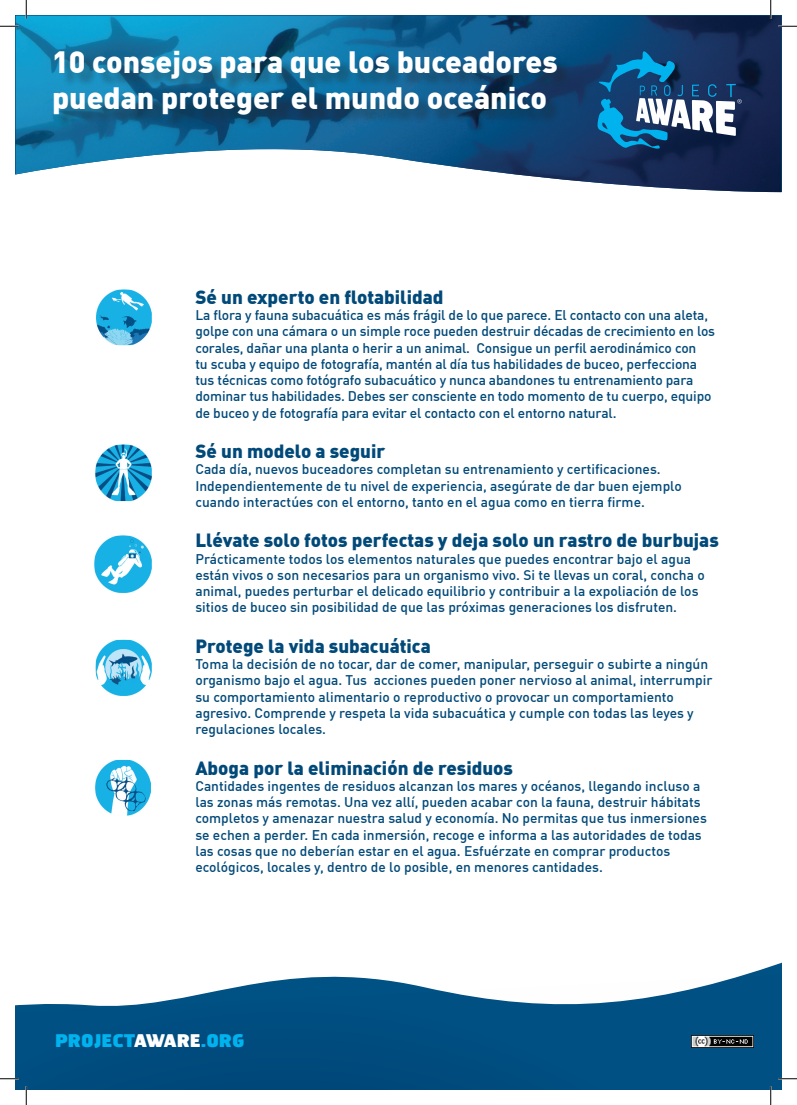
<style>
.page{position:relative;width:797px;height:1105px;background:#fff}
.page>*{position:absolute;margin:0;border:0;box-sizing:border-box;transform-origin:0 0}
.t1{font:900 30.12px/36.2px "DIN Offc";color:#fff}
.t2{font:900 18.75px "DIN Offc";color:#004979}
.t3{font:900 17.5px "Hermes FB";color:#00b3ee}
.t4{font:500 13.75px/16.2px "DIN Offc";color:#004979}
.s1{color:#fff}
</style>
<div class="page">
<img style="left:16px;top:16px;width:765px;height:176px">
<svg style="left:16px;top:966px;width:765px;height:123px"></svg>
<svg style="left:597px;top:51px;width:144px;height:98px;background:#34638b"></svg>
<img style="left:96px;top:289px;width:56px;height:56px">
<img style="left:95px;top:444px;width:57px;height:57px">
<img style="left:94px;top:535px;width:58px;height:58px">
<img style="left:96px;top:640px;width:56px;height:56px">
<img style="left:95px;top:760px;width:56px;height:56px">
<div style="left:56px;top:53px;width:516px;height:77px;background:#231f20;opacity:.33"></div>
<img style="left:691px;top:1035px;width:62px;height:12px">
<svg style="left:0;top:25px;width:19px;height:2px"></svg>
<svg style="left:778px;top:25px;width:19px;height:2px"></svg>
<svg style="left:0;top:1078px;width:19px;height:1px"></svg>
<svg style="left:778px;top:1078px;width:19px;height:1px"></svg>
<svg style="left:25px;top:0;width:2px;height:19px"></svg>
<svg style="left:25px;top:1086px;width:2px;height:19px"></svg>
<svg style="left:770px;top:0;width:1px;height:19px"></svg>
<svg style="left:770px;top:1086px;width:1px;height:19px"></svg>
<h1 class="t1" style="left:52px;top:42px;width:507px">10 consejos para que los buceadores puedan proteger el mundo oceánico</h1>
<h2 class="t2" style="left:195px;top:284px;width:249px">Sé un experto en flotabilidad</h2>
<p class="t4" style="left:195px;top:306px;width:521px">La flora y fauna subacuática es más frágil de lo que parece. El contacto con una aleta, golpe con una cámara o un simple roce pueden destruir décadas de crecimiento en los corales, dañar una planta o herir a un animal. Consigue un perfil aerodinámico con<br>tu scuba y equipo de fotografía, mantén al día tus habilidades de buceo, perfecciona tus técnicas como fotógrafo subacuático y nunca abandones tu entrenamiento para dominar tus habilidades. Debes ser consciente en todo momento de tu cuerpo, equipo de buceo y de fotografía para evitar el contacto con el entorno natural.</p>
<h2 class="t2" style="left:195px;top:439px;width:192px">Sé un modelo a seguir</h2>
<p class="t4" style="left:195px;top:461px;width:488px">Cada día, nuevos buceadores completan su entrenamiento y certificaciones.<br>Independientemente de tu nivel de experiencia, asegúrate de dar buen ejemplo cuando interactúes con el entorno, tanto en el agua como en tierra firme.</p>
<h2 class="t2" style="left:195px;top:528px;width:525px">Llévate solo fotos perfectas y deja solo un rastro de burbujas</h2>
<p class="t4" style="left:195px;top:550px;width:511px">Prácticamente todos los elementos naturales que puedes encontrar bajo el agua están vivos o son necesarios para un organismo vivo. Si te llevas un coral, concha o animal, puedes perturbar el delicado equilibrio y contribuir a la expoliación de los sitios de buceo sin posibilidad de que las próximas generaciones los disfruten.</p>
<h2 class="t2" style="left:195px;top:633px;width:237px">Protege la vida subacuática</h2>
<p class="t4" style="left:195px;top:655px;width:518px">Toma la decisión de no tocar, dar de comer, manipular, perseguir o subirte a ningún organismo bajo el agua. Tus acciones pueden poner nervioso al animal, interrumpir su comportamiento alimentario o reproductivo o provocar un comportamiento agresivo. Comprende y respeta la vida subacuática y cumple con todas las leyes y regulaciones locales.</p>
<h2 class="t2" style="left:195px;top:755px;width:319px">Aboga por la eliminación de residuos</h2>
<p class="t4" style="left:195px;top:777px;width:513px">Cantidades ingentes de residuos alcanzan los mares y océanos, llegando incluso a las zonas más remotas. Una vez allí, pueden acabar con la fauna, destruir hábitats completos y amenazar nuestra salud y economía. No permitas que tus inmersiones se echen a perder. En cada inmersión, recoge e informa a las autoridades de todas las cosas que no deberían estar en el agua. Esfuérzate en comprar productos ecológicos, locales y, dentro de lo posible, en menores cantidades.</p>
<p class="t3" style="left:55px;top:1029px;width:191px">PROJECT<span class="s1">AWARE</span>.ORG</p>
</div>
